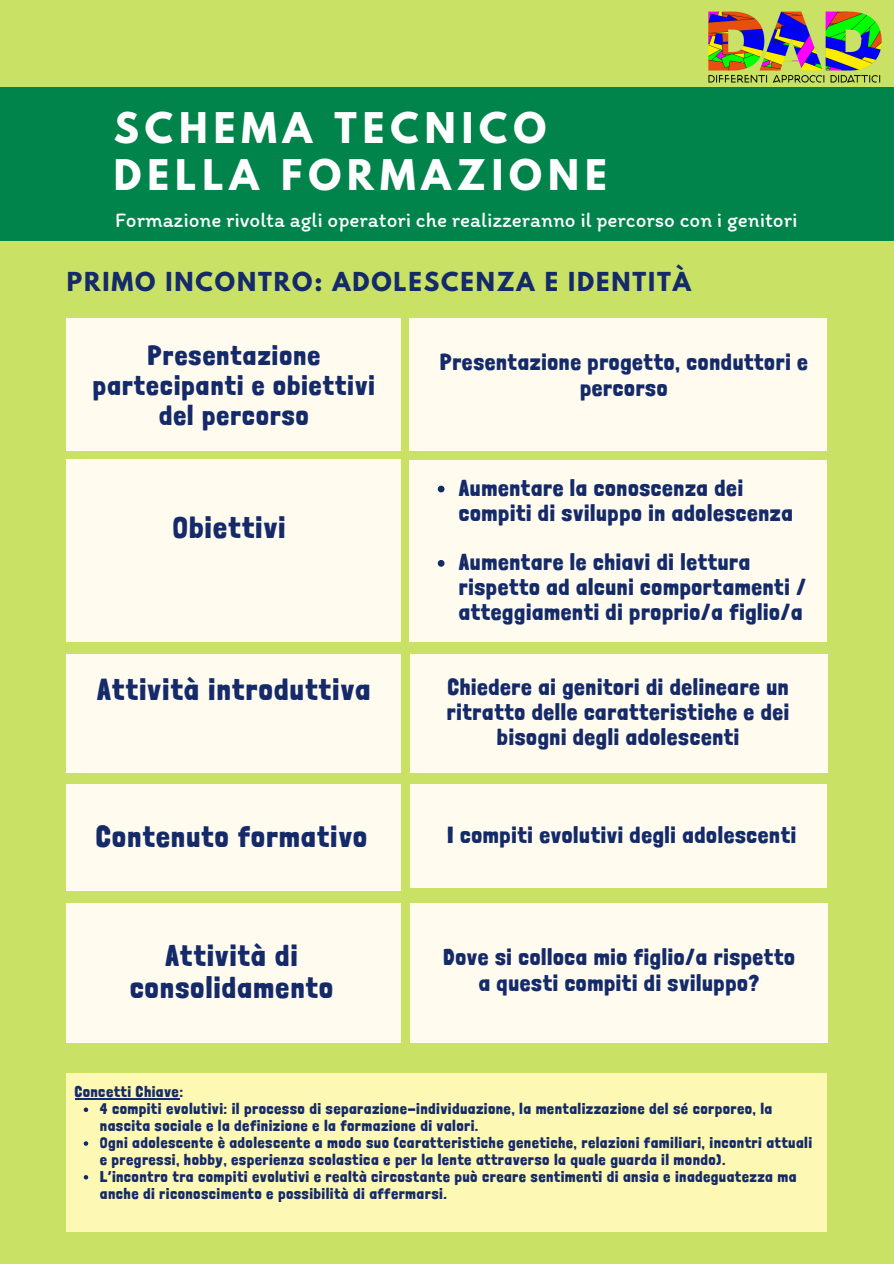
<style>
.page{position:relative;width:894px;height:1264px;background:#fff}
.page>*{position:absolute;margin:0;border:0;box-sizing:border-box;transform-origin:0 0}
.t1{font:700 37.5px/47.2px "League Spartan";letter-spacing:.16em;color:#fff}
.t2{font:900 29.7px "Londrina Solid";letter-spacing:.07em;color:#152a69}
.t3{font:900 29.25px/32.7px "Londrina Solid";letter-spacing:.07em;color:#152a69;text-align:center}
.t4{font:900 27px/30.3px "Londrina Solid";letter-spacing:.07em;color:#152a69;text-align:center}
.t5{font:700 23.1px "League Spartan";letter-spacing:.08em;color:#152a69}
.t6{font:900 22.5px/24.8px "Londrina Solid";letter-spacing:.06em;color:#152a69;text-align:center}
.t7{font:21px "Itim";color:#fff}
.t8{font:900 15px/16.8px "Londrina Solid";letter-spacing:.07em;color:#152a69}
</style>
<div class="page">
<div style="left:0;top:0;width:893px;height:1263px;background:#c9e265"></div>
<div style="left:409px;top:318px;width:417px;height:133px;background:#fffcef"></div>
<div style="left:410px;top:902px;width:417px;height:140px;background:#fffcef"></div>
<div style="left:67px;top:784px;width:334px;height:106px;background:#fffcef"></div>
<div style="left:67px;top:318px;width:334px;height:133px;background:#fffcef"></div>
<div style="left:0;top:87px;width:893px;height:153px;background:#00844b"></div>
<div style="left:410px;top:784px;width:416px;height:103px;background:#fffcef"></div>
<img style="left:708px;top:11px;width:174px;height:72px">
<div style="left:409px;top:460px;width:417px;height:181px;background:#fffcef"></div>
<svg style="left:437px;top:485px;width:7px;height:7px"></svg>
<svg style="left:437px;top:560px;width:7px;height:6px"></svg>
<div style="left:67px;top:459px;width:334px;height:182px;background:#fffcef"></div>
<div style="left:410px;top:654px;width:417px;height:118px;background:#fffcef"></div>
<div style="left:67px;top:654px;width:334px;height:118px;background:#fffcef"></div>
<div style="left:67px;top:902px;width:334px;height:140px;background:#fffcef"></div>
<div style="left:67px;top:1073px;width:759px;height:159px;background:#fdf8b3"></div>
<hr style="left:75px;top:1098px;width:105px;height:1px;background:#152a69">
<svg style="left:84px;top:1107px;width:4px;height:4px"></svg>
<svg style="left:84px;top:1141px;width:4px;height:4px"></svg>
<svg style="left:84px;top:1175px;width:4px;height:4px"></svg>
<h1 class="t1" style="left:114px;top:109px;width:494px">SCHEMA TECNICO<br>DELLA FORMAZIONE</h1>
<h3 class="t7" style="left:115px;top:207px;width:683px">Formazione rivolta agli operatori che realizzeranno il percorso con i genitori</h3>
<h3 class="t5" style="left:67px;top:270px;width:625px">PRIMO INCONTRO: ADOLESCENZA E IDENTITÀ</h3>
<h3 class="t4" style="left:93px;top:340px;width:282px">Presentazione partecipanti e obiettivi del percorso</h3>
<h2 class="t2" style="left:173px;top:509px;width:114px">Obiettivi</h2>
<h2 class="t2" style="left:98px;top:672px;width:274px">Attività introduttiva</h2>
<h3 class="t3" style="left:96px;top:820px;width:272px">Contenuto formativo</h3>
<h3 class="t3" style="left:130px;top:938px;width:204px">Attività di consolidamento</h3>
<h3 class="t6" style="left:440px;top:349px;width:369px;line-height:25.8px">Presentazione progetto, conduttori e percorso</h3>
<h3 class="t6" style="left:459px;top:475px;width:335px;text-align:left">Aumentare la conoscenza dei compiti di sviluppo in adolescenza</h3>
<h3 class="t6" style="left:459px;top:549px;width:348px;text-align:left">Aumentare le chiavi di lettura rispetto ad alcuni comportamenti / atteggiamenti di proprio/a figlio/a</h3>
<h3 class="t6" style="left:447px;top:674px;width:343px">Chiedere ai genitori di delineare un ritratto delle caratteristiche e dei bisogni degli adolescenti</h3>
<h3 class="t6" style="left:447px;top:823px;width:350px">I compiti evolutivi degli adolescenti</h3>
<h3 class="t6" style="left:443px;top:944px;width:352px;line-height:25.8px">Dove si colloca mio figlio/a rispetto a questi compiti di sviluppo?</h3>
<p class="t8" style="left:100px;top:1083px;width:713px;text-indent:-25px">Concetti Chiave:<br>4 compiti evolutivi: il processo di separazione-individuazione, la mentalizzazione del sé corporeo, la nascita sociale e la definizione e la formazione di valori.<br>Ogni adolescente è adolescente a modo suo (caratteristiche genetiche, relazioni familiari, incontri attuali e pregressi, hobby, esperienza scolastica e per la lente attraverso la quale guarda il mondo).<br>L’incontro tra compiti evolutivi e realtà circostante può creare sentimenti di ansia e inadeguatezza ma anche di riconoscimento e possibilità di affermarsi.</p>
</div>
